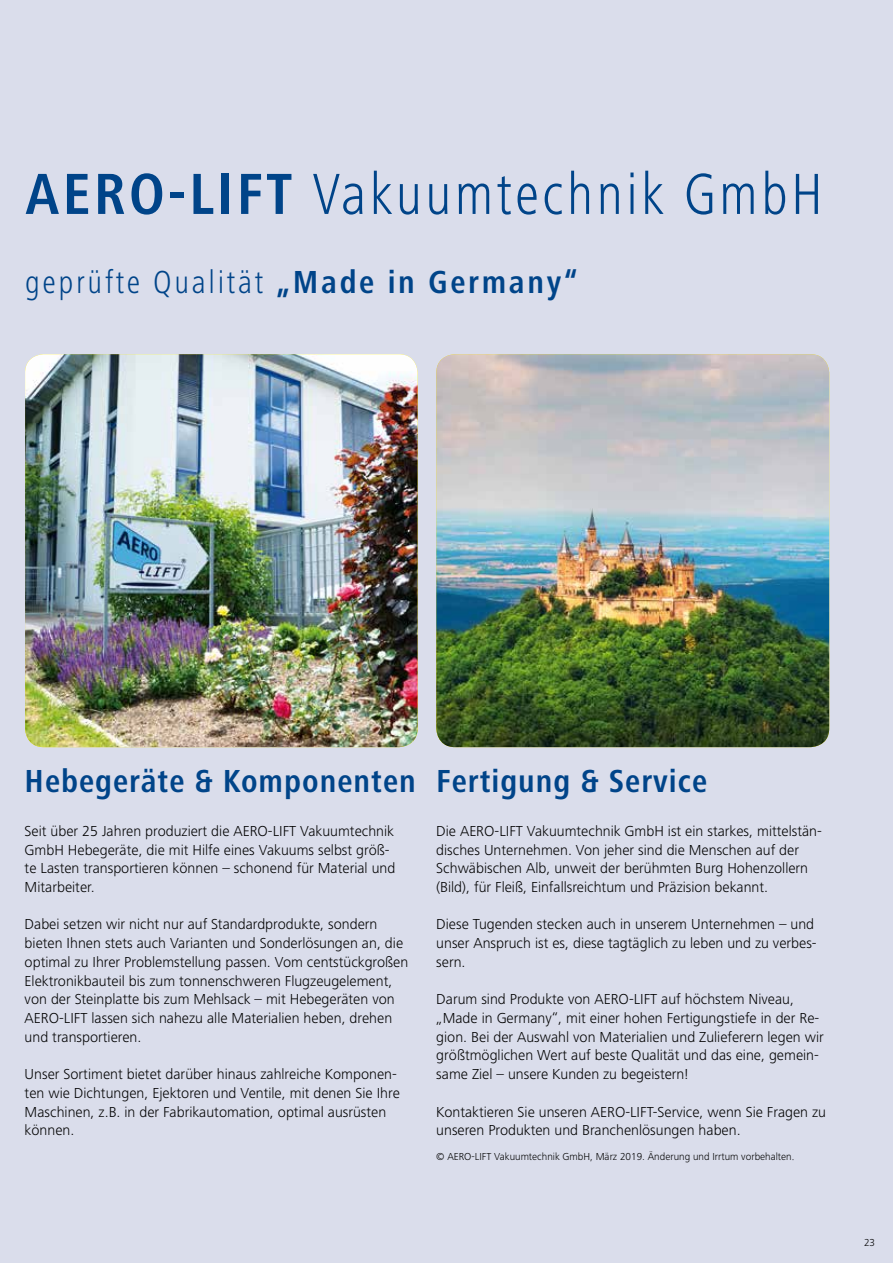
<style>
.page{position:relative;width:893px;height:1263px;background:#daddeb}
.page>*{position:absolute;margin:0;border:0;box-sizing:border-box;transform-origin:0 0}
.t1{font:300 condensed 60px "Frutiger Next LT";letter-spacing:.05em;color:#004489}
.t2{font:700 condensed 33px "Frutiger Next LT";letter-spacing:.03em;color:#004489}
.t3{font:300 condensed 33px "Frutiger Next LT";letter-spacing:.08em;color:#004489}
.t4{font:300 15px/18.8px "Frutiger Next LT";color:#000}
.t5{font:300 10.5px "Frutiger Next LT";color:#000}
.s1{font-weight:700}
.s2{font-family:"Times New Roman";font-weight:400}
</style>
<div class="page">
<img style="left:25px;top:354px;width:393px;height:393px">
<img style="left:436px;top:354px;width:393px;height:393px">
<h1 class="t1" style="left:25px;top:161px;width:799px"><span class="s1">AERO-LIFT</span> Vakuumtechnik GmbH</h1>
<h2 class="t3" style="left:25px;top:264px;width:554px">geprüfte Qualität <span class="s1">„Made in Germany“</span></h2>
<h2 class="t2" style="left:25px;top:762px;width:393px">Hebegeräte &amp; Komponenten</h2>
<p class="t4" style="left:25px;top:822px;width:372px">Seit über 25 Jahren produziert die AERO-LIFT Vakuumtechnik GmbH Hebegeräte, die mit Hilfe eines Vakuums selbst größ&shy;te Lasten transportieren können – schonend für Material und Mitarbeiter.</p>
<p class="t4" style="left:25px;top:915px;width:385px">Dabei setzen wir nicht nur auf Standardprodukte, sondern bieten Ihnen stets auch Varianten und Sonderlösungen an, die optimal zu Ihrer Problemstellung passen. Vom centstückgroßen Elektronikbauteil bis zum tonnenschweren Flugzeugelement, von der Steinplatte bis zum Mehlsack – mit Hebegeräten von AERO-LIFT lassen sich nahezu alle Materialien heben, drehen und transportieren.</p>
<p class="t4" style="left:25px;top:1065px;width:377px">Unser Sortiment bietet darüber hinaus zahlreiche Komponen&shy;ten wie Dichtungen, Ejektoren und Ventile, mit denen Sie Ihre Maschinen, z.B. in der Fabrikautomation, optimal ausrüsten können.</p>
<h2 class="t2" style="left:436px;top:762px;width:272px">Fertigung &amp; Service</h2>
<p class="t4" style="left:436px;top:822px;width:387px">Die AERO-LIFT Vakuumtechnik GmbH ist ein starkes, mittelstän&shy;disches Unternehmen. Von jeher sind die Menschen auf der Schwäbischen Alb, unweit der berühmten Burg Hohenzollern (Bild), für Fleiß, Einfallsreichtum und Präzision bekannt.</p>
<p class="t4" style="left:436px;top:915px;width:382px">Diese Tugenden stecken auch in unserem Unternehmen – und unser Anspruch ist es, diese tagtäglich zu leben und zu verbes&shy;sern.</p>
<p class="t4" style="left:436px;top:990px;width:389px">Darum sind Produkte von AERO-LIFT auf höchstem Niveau, „Made in Germany“, mit einer hohen Fertigungstiefe in der Re&shy;gion. Bei der Auswahl von Materialien und Zulieferern legen wir größtmöglichen Wert auf beste Qualität und das eine, gemein&shy;same Ziel – unsere Kunden zu begeistern!</p>
<p class="t4" style="left:436px;top:1102px;width:391px">Kontaktieren Sie unseren AERO-LIFT-Service, wenn Sie Fragen zu unseren Produkten und Branchenlösungen haben.</p>
<p class="t5" style="left:436px;top:1150px;width:360px">© AERO-LIFT Vakuumtechnik GmbH, März 2019. Änderung und Irrtum vorbehalten<span class="s2">.</span></p>
<p class="t5" style="left:864px;top:1236px;width:13px">23</p>
</div>
